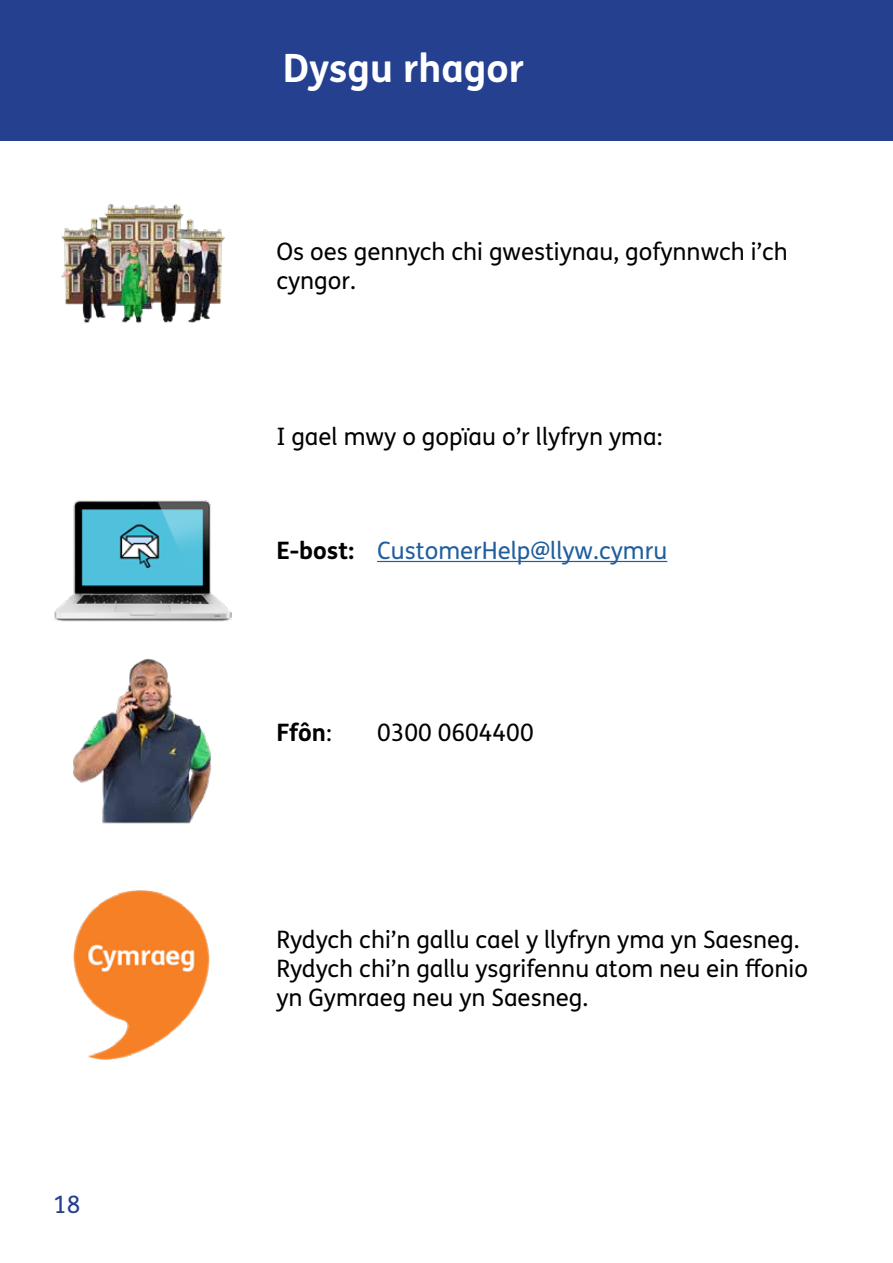
<style>
.page{position:relative;width:893px;height:1263px;background:#fff}
.page>*{position:absolute;margin:0;border:0;box-sizing:border-box;transform-origin:0 0}
.t1{font:700 39px "FS Me Pro";color:#fff}
.Bodytext{font:24px/28.8px "FS Me Pro";color:#000}
.Bodytext-2{font:24px "FS Me Pro";color:#215e9e}
.Bodytext-3{font:700 24px "FS Me Pro";color:#000}
.t2{font:24px "FS Me Pro";color:#25408f}
.s1{font-weight:700;color:#000}
.s2{font-weight:400}
</style>
<div class="page">
<div style="left:0;top:0;width:893px;height:140px;background:#25408f"></div>
<hr style="left:377px;top:561px;width:290px;height:1px;background:#215e9e">
<img style="left:54px;top:500px;width:178px;height:122px">
<img style="left:73px;top:658px;width:138px;height:166px">
<img style="left:73px;top:890px;width:137px;height:170px">
<img style="left:61px;top:203px;width:164px;height:121px">
<p class="t2" style="left:53px;top:1188px;width:29px">18</p>
<h2 class="t1" style="left:283px;top:38px;width:243px">Dysgu rhagor</h2>
<p class="Bodytext" style="left:276px;top:237px;width:513px">Os oes gennych chi gwestiynau, gofynnwch i’ch cyngor.</p>
<p class="Bodytext" style="left:276px;top:422px;width:388px">I gael mwy o gopïau o’r llyfryn yma:</p>
<p class="Bodytext-2" style="left:276px;top:534px;width:392px"><span class="s1">E-bost:</span> CustomerHelp@llyw.cymru</p>
<p class="Bodytext-3" style="left:276px;top:714px;width:57px">Ffôn<span class="s2">:</span></p>
<p class="Bodytext" style="left:377px;top:718px;width:158px">0300 0604400</p>
<p class="Bodytext" style="left:276px;top:925px;width:533px">Rydych chi’n gallu cael y llyfryn yma yn Saesneg.<br>Rydych chi’n gallu ysgrifennu atom neu ein ffonio yn Gymraeg neu yn Saesneg.</p>
</div>
